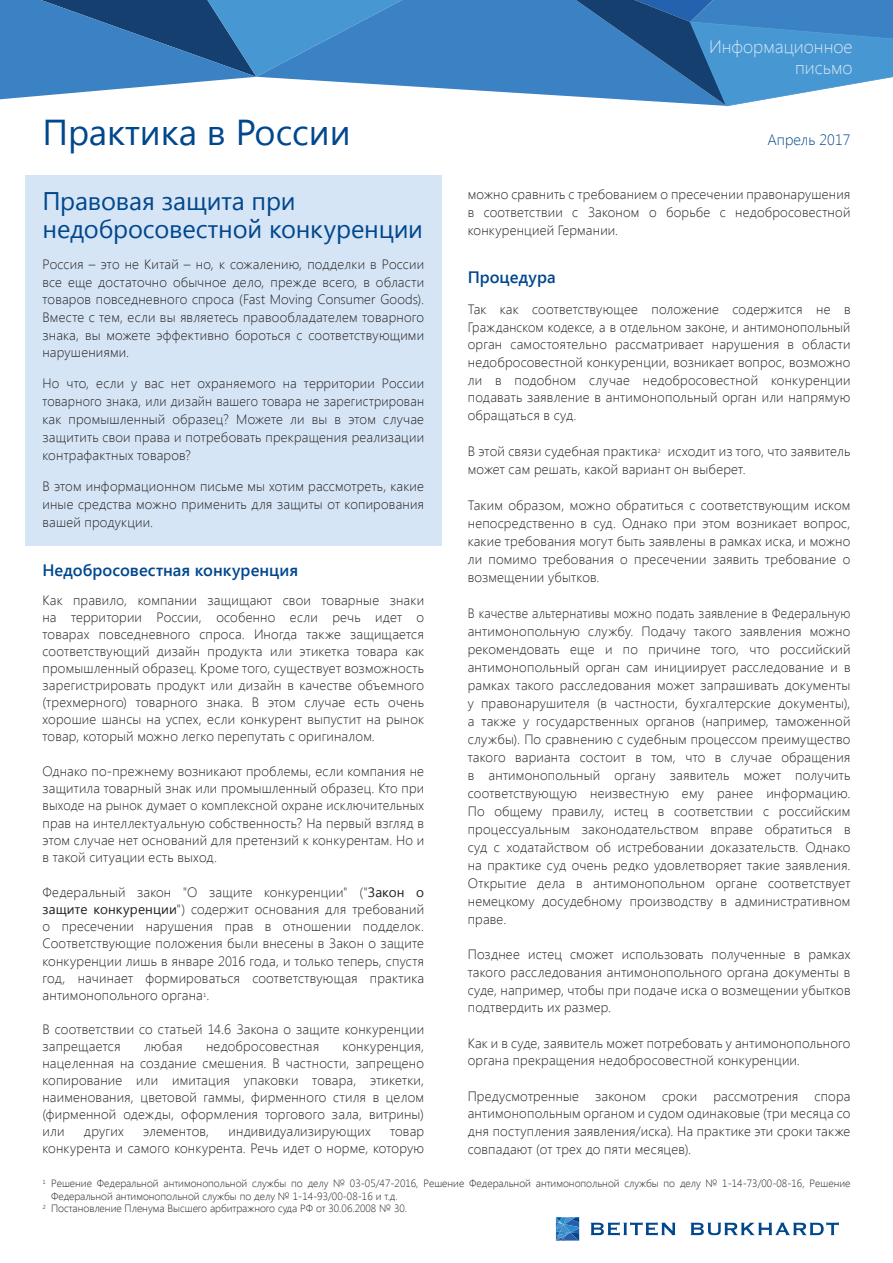
<style>
.page{position:relative;width:893px;height:1263px;background:#fff}
.page>*{position:absolute;margin:0;border:0;box-sizing:border-box;transform-origin:0 0}
.t1{font:36px "Segoe UI";color:#01478d}
._1-Überschrift_17_pt{font:25.5px/28.5px "Segoe UI";letter-spacing:-.01em;color:#01478d}
.t2{font:300 18px/21.6px "Segoe UI";color:#d6e5f5;text-align:right}
._3-Überschrift_11_pt{font:600 16.5px "Segoe UI";color:#01478d}
.t3{font:300 15px "Segoe UI";color:#01478d}
.Editorial_Fließtext{font:300 13.5px/17.7px "Segoe UI";letter-spacing:.015em;color:#231f20;text-align:justify}
.Editorial_Fließtext-2{font:300 13.5px/18px "Segoe UI";letter-spacing:.015em;color:#231f20;text-align:justify;scale:.94 1}
.t4{font:300 10.5px/12.6px "Segoe UI";color:#231f20}
.s1{font-weight:400}
</style>
<div class="page">
<div style="left:429px;top:0;width:129px;height:96px;background:#3b82c4"></div>
<svg style="left:0;top:0;width:429px;height:100px;background:#538dc2"></svg>
<svg style="left:558px;top:0;width:335px;height:107px;background:#4d8bc2"></svg>
<svg style="left:591px;top:1222px;width:84px;height:13px"></svg>
<svg style="left:556px;top:1217px;width:23px;height:23px"></svg>
<svg style="left:690px;top:1222px;width:149px;height:13px"></svg>
<div style="left:26px;top:175px;width:416px;height:370px;background:#d6e5f5"></div>
<h1 class="t1" style="left:43px;top:107px;width:310px">Практика в России</h1>
<h3 class="t2" style="left:709px;top:35px;width:145px">Информационное письмо</h3>
<p class="t3" style="left:767px;top:129px;width:85px">Апрель 2017</p>
<p class="Editorial_Fließtext" style="left:468px;top:185px;width:384px">можно сравнить с требованием о пресечении правонарушения в соответствии с Законом о борьбе с недобросовестной конкуренцией Германии.</p>
<p class="_3-Überschrift_11_pt" style="left:468px;top:266px;width:89px">Процедура</p>
<p class="Editorial_Fließtext" style="left:468px;top:300px;width:384px">Так как соответствующее положение содержится не в Гражданском кодексе, а в отдельном законе, и антимонопольный орган самостоятельно рассматривает нарушения в области недобросовестной конкуренции, возникает вопрос, возможно ли в подобном случае недобросовестной конкуренции подавать заявление в антимонопольный орган или напрямую обращаться в суд.</p>
<p class="Editorial_Fließtext" style="left:468px;top:442px;width:384px">В этой связи судебная практика<sup>2</sup> исходит из того, что заявитель может сам решать, какой вариант он выберет.</p>
<p class="Editorial_Fließtext" style="left:468px;top:496px;width:384px">Таким образом, можно обратиться с соответствующим иском непосредственно в суд. Однако при этом возникает вопрос, какие требования могут быть заявлены в рамках иска, и можно ли помимо требования о пресечении заявить требование о возмещении убытков.</p>
<p class="Editorial_Fließtext-2" style="left:468px;top:603px;width:409px">В качестве альтернативы можно подать заявление в Федеральную антимонопольную службу. Подачу такого заявления можно рекомендовать еще и по причине того, что российский антимонопольный орган сам инициирует расследование и в рамках такого расследования может запрашивать документы у правонарушителя (в частности, бухгалтерские документы), а также у государственных органов (например, таможенной службы). По сравнению с судебным процессом преимущество такого варианта состоит в том, что в случае обращения в антимонопольный органу заявитель может получить соответствующую неизвестную ему ранее информацию.<br>По общему правилу, истец в соответствии с российским процессуальным законодательством вправе обратиться в суд с ходатайством об истребовании доказательств. Однако на практике суд очень редко удовлетворяет такие заявления.<br>Открытие дела в антимонопольном органе соответствует немецкому досудебному производству в административном праве.</p>
<p class="Editorial_Fließtext" style="left:468px;top:945px;width:384px">Позднее истец сможет использовать полученные в рамках такого расследования антимонопольного органа документы в суде, например, чтобы при подаче иска о возмещении убытков подтвердить их размер.</p>
<p class="Editorial_Fließtext" style="left:468px;top:1033px;width:384px">Как и в суде, заявитель может потребовать у антимонопольного органа прекращения недобросовестной конкуренции.</p>
<p class="Editorial_Fließtext" style="left:468px;top:1086px;width:384px">Предусмотренные законом сроки рассмотрения спора антимонопольным органом и судом одинаковые (три месяца со дня поступления заявления/иска). На практике эти сроки также совпадают (от трех до пяти месяцев).</p>
<p class="_1-Überschrift_17_pt" style="left:43px;top:185px;width:382px">Правовая защита при недобросовестной конкуренции</p>
<p class="Editorial_Fließtext" style="left:43px;top:255px;width:383px">Россия – это не Китай – но, к сожалению, подделки в России все еще достаточно обычное дело, прежде всего, в области товаров повседневного спроса (Fast Moving Consumer Goods).<br>Вместе с тем, если вы являетесь правообладателем товарного знака, вы можете эффективно бороться с соответствующими нарушениями.</p>
<p class="Editorial_Fließtext" style="left:43px;top:374px;width:383px">Но что, если у вас нет охраняемого на территории России товарного знака, или дизайн вашего товара не зарегистрирован как промышленный образец? Можете ли вы в этом случае защитить свои права и потребовать прекращения реализации контрафактных товаров?</p>
<p class="Editorial_Fließtext" style="left:43px;top:477px;width:383px">В этом информационном письме мы хотим рассмотреть, какие иные средства можно применить для защиты от копирования вашей продукции.</p>
<p class="_3-Überschrift_11_pt" style="left:43px;top:558px;width:257px">Недобросовестная конкуренция</p>
<p class="Editorial_Fließtext" style="left:43px;top:592px;width:383px;line-height:17px">Как правило, компании защищают свои товарные знаки на территории России, особенно если речь идет о товарах повседневного спроса. Иногда также защищается соответствующий дизайн продукта или этикетка товара как промышленный образец. Кроме того, существует возможность зарегистрировать продукт или дизайн в качестве объемного (трехмерного) товарного знака. В этом случае есть очень хорошие шансы на успех, если конкурент выпустит на рынок товар, который можно легко перепутать с оригиналом.</p>
<p class="Editorial_Fließtext" style="left:43px;top:762px;width:383px;line-height:17.2px">Однако по-прежнему возникают проблемы, если компания не защитила товарный знак или промышленный образец. Кто при выходе на рынок думает о комплексной охране исключительных прав на интеллектуальную собственность? На первый взгляд в этом случае нет оснований для претензий к конкурентам. Но и в такой ситуации есть выход.</p>
<p class="Editorial_Fließtext" style="left:43px;top:883px;width:383px;line-height:17.2px">Федеральный закон "О защите конкуренции" ("<span class="s1">Закон о защите конкуренции</span>") содержит основания для требований о пресечении нарушения прав в отношении подделок.<br>Соответствующие положения были внесены в Закон о защите конкуренции лишь в январе 2016 года, и только теперь, спустя год, начинает формироваться соответствующая практика антимонопольного органа<sup>1</sup>.</p>
<p class="Editorial_Fließtext" style="left:43px;top:1020px;width:383px;line-height:17px">В соответствии со статьей 14.6 Закона о защите конкуренции запрещается</p>
<p class="Editorial_Fließtext" style="left:144px;top:1037px;width:40px">любая</p>
<p class="Editorial_Fließtext" style="left:206px;top:1037px;width:115px">недобросовестная</p>
<p class="Editorial_Fließtext" style="left:43px;top:1037px;width:383px;line-height:17px;text-indent:300px">конкуренция, нацеленная на создание смешения. В частности, запрещено копирование или имитация упаковки товара, этикетки, наименования, цветовой гаммы, фирменного стиля в целом (фирменной одежды, оформления торгового зала, витрины) или</p>
<p class="Editorial_Fließtext" style="left:43px;top:1122px;width:383px;line-height:17px;text-align:right">товар<br>конкурента и самого конкурента. Речь идет о норме, которую</p>
<p class="t4" style="left:51px;top:1177px;width:801px;text-indent:-9px"><sup>1</sup> Решение Федеральной антимонопольной службы по делу № 03-05/47-2016, Решение Федеральной антимонопольной службы по делу № 1-14-73/00-08-16, Решение<br>Федеральной антимонопольной службы по делу № 1-14-93/00-08-16 и т.д.</p>
<p class="t4" style="left:43px;top:1202px;width:366px"><sup>2</sup> Постановление Пленума Высшего арбитражного суда РФ от 30.06.2008 № 30.</p>
<p class="Editorial_Fließtext" style="left:84px;top:1122px;width:41px">других</p>
<p class="Editorial_Fließtext" style="left:143px;top:1122px;width:68px">элементов,</p>
<p class="Editorial_Fließtext" style="left:228px;top:1122px;width:144px">индивидуализирующих</p>
</div>
